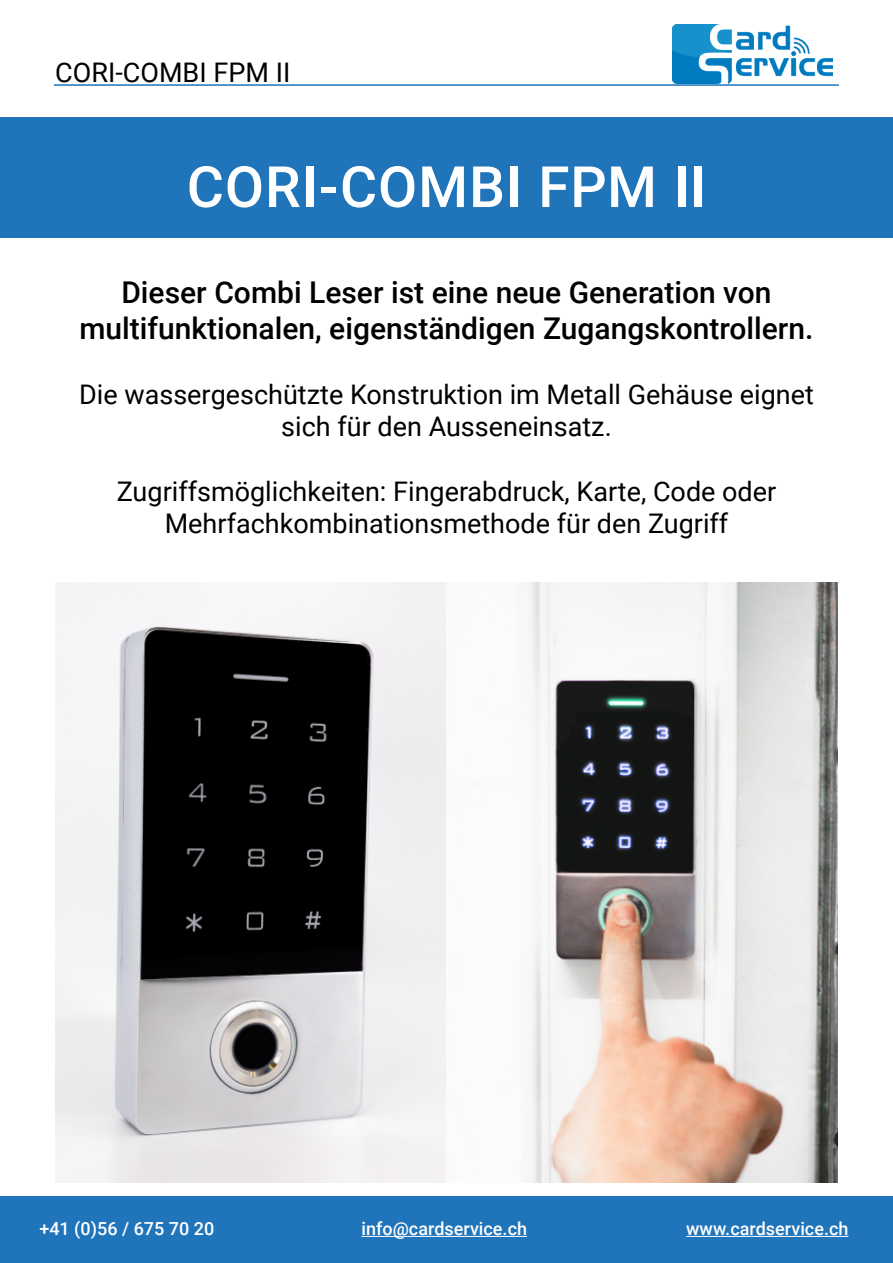
<style>
.page{position:relative;width:893px;height:1263px;background:#fff}
.page>*{position:absolute;margin:0;border:0;box-sizing:border-box;transform-origin:0 0}
.t1{font:500 57px "Roboto";letter-spacing:.015em;color:#fff}
.t2{font:500 30px/36px "Roboto";color:#000;text-align:center}
.t3{font:27px/32.4px "Roboto";color:#000;text-align:center}
.t4{font:500 18px "Roboto";color:#fff}
</style>
<div class="page">
<hr style="left:54px;top:84px;width:785px;height:2px;background:#1f74ba">
<img style="left:673px;top:25px;width:160px;height:59px">
<div style="left:0;top:1196px;width:893px;height:67px;background:#1f74ba"></div>
<hr style="left:686px;top:1236px;width:162px;height:1px;background:#fff">
<hr style="left:362px;top:1236px;width:165px;height:1px;background:#fff">
<div style="left:0;top:117px;width:893px;height:120px;background:#1f74ba"></div>
<img style="left:55px;top:583px;width:783px;height:599px">
<p class="t3" style="left:55px;top:55px;width:237px">CORI-COMBI FPM II</p>
<h1 class="t1" style="left:187px;top:147px;width:521px">CORI-COMBI FPM II</h1>
<p class="t2" style="left:79px;top:273px;width:736px">Dieser Combi Leser ist eine neue Generation von multifunktionalen, eigenständigen Zugangskontrollern.</p>
<p class="t3" style="left:79px;top:377px;width:736px">Die wassergeschützte Konstruktion im Metall Gehäuse eignet sich für den Ausseneinsatz.</p>
<p class="t3" style="left:117px;top:474px;width:661px">Zugriffsmöglichkeiten: Fingerabdruck, Karte, Code oder<br>Mehrfachkombinationsmethode für den Zugriff</p>
<p class="t4" style="left:39px;top:1216px;width:176px">+41 (0)56 / 675 70 20</p>
<p class="t4" style="left:362px;top:1216px;width:167px">info@cardservice.ch</p>
<p class="t4" style="left:686px;top:1216px;width:164px">www.cardservice.ch</p>
</div>
